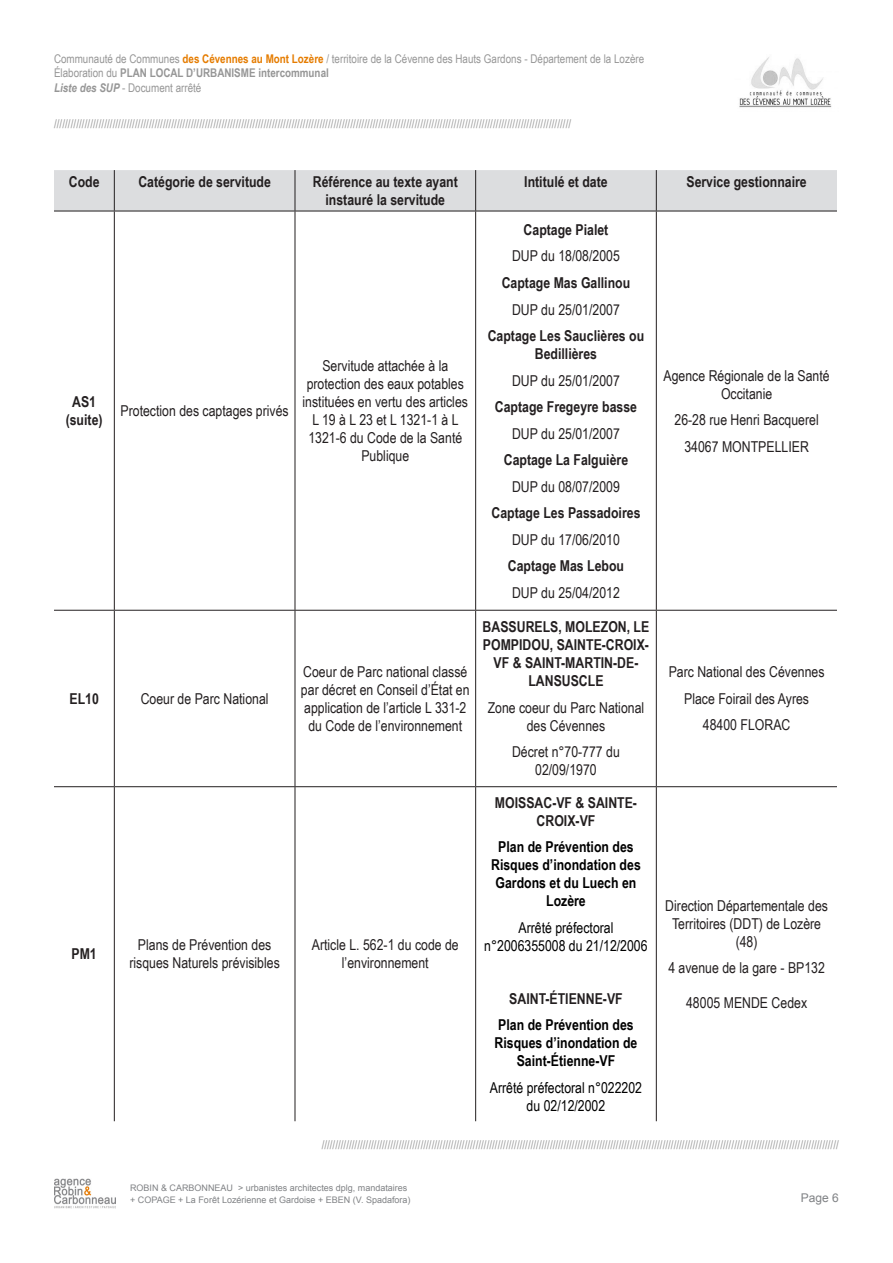
<style>
.page{position:relative;width:893px;height:1263px;background:#fff}
.page>*{position:absolute;margin:0;border:0;box-sizing:border-box;transform-origin:0 0}
.t1{font:15px/18px "Arial Narrow";color:#231f20;text-align:center}
.t2{font:700 15px/18px "Arial Narrow";color:#231f20;text-align:center}
.t3{font:700 15px/18px "Arial Narrow";color:#000;text-align:center}
.t4{font:15px/18px "Arial Narrow";color:#000;text-align:center}
.t5{font:12px/14.4px "Arial Narrow";color:#969696}
.t6{font:12px "Arial";color:#808285}
.t7{font:9px/12px "Arial";color:#808285}
.s1{font-weight:700;color:#e57c00}
.s2{font-weight:700}
.s3{font-weight:700;font-style:italic}
</style>
<div class="page">
<img style="left:54px;top:1179px;width:61px;height:30px">
<img style="left:739px;top:57px;width:93px;height:51px">
<div style="left:54px;top:170px;width:783px;height:41px;background:#dcdddf"></div>
<hr style="left:114px;top:170px;width:1px;height:41px;background:#231f20">
<hr style="left:295px;top:170px;width:1px;height:41px;background:#231f20">
<hr style="left:475px;top:170px;width:1px;height:41px;background:#231f20">
<hr style="left:656px;top:170px;width:1px;height:41px;background:#231f20">
<hr style="left:54px;top:211px;width:60px;height:1px;background:#231f20">
<hr style="left:114px;top:211px;width:181px;height:1px;background:#231f20">
<hr style="left:295px;top:211px;width:181px;height:1px;background:#231f20">
<hr style="left:476px;top:211px;width:180px;height:1px;background:#231f20">
<hr style="left:656px;top:211px;width:181px;height:1px;background:#231f20">
<hr style="left:114px;top:211px;width:1px;height:399px;background:#231f20">
<hr style="left:295px;top:211px;width:1px;height:399px;background:#231f20">
<hr style="left:475px;top:211px;width:1px;height:399px;background:#231f20">
<hr style="left:656px;top:211px;width:1px;height:399px;background:#231f20">
<hr style="left:54px;top:610px;width:60px;height:1px;background:#231f20">
<hr style="left:114px;top:610px;width:181px;height:1px;background:#231f20">
<hr style="left:114px;top:611px;width:1px;height:175px;background:#231f20">
<hr style="left:295px;top:610px;width:181px;height:1px;background:#231f20">
<hr style="left:295px;top:611px;width:1px;height:175px;background:#231f20">
<hr style="left:476px;top:610px;width:180px;height:1px;background:#231f20">
<hr style="left:475px;top:611px;width:1px;height:175px;background:#231f20">
<hr style="left:656px;top:610px;width:181px;height:1px;background:#231f20">
<hr style="left:656px;top:611px;width:1px;height:175px;background:#231f20">
<hr style="left:54px;top:786px;width:60px;height:1px;background:#231f20">
<hr style="left:114px;top:786px;width:181px;height:1px;background:#231f20">
<hr style="left:114px;top:787px;width:1px;height:334px;background:#231f20">
<hr style="left:295px;top:786px;width:181px;height:1px;background:#231f20">
<hr style="left:295px;top:787px;width:1px;height:334px;background:#231f20">
<hr style="left:476px;top:786px;width:180px;height:1px;background:#231f20">
<hr style="left:475px;top:787px;width:1px;height:334px;background:#231f20">
<hr style="left:656px;top:786px;width:181px;height:1px;background:#231f20">
<hr style="left:656px;top:787px;width:1px;height:334px;background:#231f20">
<p class="t5" style="left:54px;top:51px;width:592px">Communauté de Communes <span class="s1">des Cévennes au Mont Lozère</span> / territoire de la Cévenne des Hauts Gardons - Département de la Lozère<br>Élaboration du <span class="s2">PLAN LOCAL D’URBANISME intercommunal<br></span><span class="s3">Liste des SUP</span> - Document arrêté</p>
<p class="t5" style="left:54px;top:116px;width:519px">/////////////////////////////////////////////////////////////////////////////////////////////////////////////////////////////////////////////////////////////////////////////////////////</p>
<p class="t2" style="left:69px;top:173px;width:32px">Code</p>
<p class="t2" style="left:138px;top:173px;width:134px">Catégorie de servitude</p>
<p class="t2" style="left:313px;top:173px;width:146px">Référence au texte ayant instauré la servitude</p>
<p class="t2" style="left:524px;top:173px;width:85px">Intitulé et date</p>
<p class="t2" style="left:686px;top:173px;width:122px">Service gestionnaire</p>
<p class="t2" style="left:66px;top:393px;width:38px">AS1 (suite)</p>
<p class="t1" style="left:121px;top:402px;width:170px">Protection des captages privés</p>
<p class="t1" style="left:303px;top:357px;width:167px">Servitude attachée à la protection des eaux potables instituées en vertu des articles<br>L 19 à L 23 et L 1321-1 à L<br>1321-6 du Code de la Santé<br>Publique</p>
<p class="t2" style="left:69px;top:689px;width:31px">EL10</p>
<p class="t1" style="left:141px;top:689px;width:129px">Coeur de Parc National</p>
<p class="t1" style="left:301px;top:662px;width:170px">Coeur de Parc national classé par décret en Conseil d’État en application de l’article L 331-2 du Code de l’environnement</p>
<p class="t2" style="left:72px;top:945px;width:27px">PM1</p>
<p class="t1" style="left:129px;top:936px;width:152px">Plans de Prévention des risques Naturels prévisibles</p>
<p class="t1" style="left:312px;top:936px;width:149px">Article L. 562-1 du code de l’environnement</p>
<p class="t2" style="left:524px;top:221px;width:86px">Captage Pialet</p>
<p class="t1" style="left:512px;top:247px;width:109px">DUP du 18/08/2005</p>
<p class="t2" style="left:502px;top:274px;width:130px">Captage Mas Gallinou</p>
<p class="t1" style="left:512px;top:300px;width:109px">DUP du 25/01/2007</p>
<p class="t2" style="left:488px;top:327px;width:158px">Captage Les Sauclières ou<br>Bedillières</p>
<p class="t1" style="left:512px;top:371px;width:109px">DUP du 25/01/2007</p>
<p class="t2" style="left:495px;top:398px;width:144px">Captage Fregeyre basse</p>
<p class="t1" style="left:512px;top:424px;width:109px">DUP du 25/01/2007</p>
<p class="t2" style="left:504px;top:451px;width:126px">Captage La Falguière</p>
<p class="t1" style="left:512px;top:477px;width:109px">DUP du 08/07/2009</p>
<p class="t2" style="left:491px;top:504px;width:151px">Captage Les Passadoires</p>
<p class="t1" style="left:512px;top:530px;width:109px">DUP du 17/06/2010</p>
<p class="t2" style="left:508px;top:557px;width:118px">Captage Mas Lebou</p>
<p class="t1" style="left:512px;top:583px;width:109px">DUP du 25/04/2012</p>
<p class="t2" style="left:483px;top:618px;width:168px">BASSURELS, MOLEZON, LE<br>POMPIDOU, SAINTE-CROIX-<br>VF &amp; SAINT-MARTIN-DE-<br>LANSUSCLE</p>
<p class="t1" style="left:488px;top:698px;width:158px">Zone coeur du Parc National des Cévennes</p>
<p class="t1" style="left:512px;top:743px;width:109px">Décret n°70-777 du<br>02/09/1970</p>
<p class="t2" style="left:495px;top:793px;width:144px">MOISSAC-VF &amp; SAINTE-<br>CROIX-VF</p>
<p class="t3" style="left:491px;top:838px;width:151px">Plan de Prévention des<br>Risques d’inondation des<br>Gardons et du Luech en<br>Lozère</p>
<p class="t4" style="left:484px;top:918px;width:165px">Arrêté préfectoral n°2006355008 du 21/12/2006</p>
<p class="t2" style="left:509px;top:989px;width:115px">SAINT-ÉTIENNE-VF</p>
<p class="t3" style="left:495px;top:1016px;width:144px">Plan de Prévention des<br>Risques d’inondation de<br>Saint-Étienne-VF</p>
<p class="t4" style="left:490px;top:1078px;width:154px">Arrêté préfectoral n°022202 du 02/12/2002</p>
<p class="t1" style="left:663px;top:366px;width:168px">Agence Régionale de la Santé<br>Occitanie</p>
<p class="t1" style="left:674px;top:407px;width:146px;line-height:26.5px">26-28 rue Henri Bacquerel<br>34067 MONTPELLIER</p>
<p class="t1" style="left:669px;top:659px;width:157px;line-height:26.5px">Parc National des Cévennes<br>Place Foirail des Ayres<br>48400 FLORAC</p>
<p class="t1" style="left:665px;top:896px;width:164px">Direction Départementale des<br>Territoires (DDT) de Lozère (48)</p>
<p class="t1" style="left:668px;top:959px;width:158px">4 avenue de la gare - BP132</p>
<p class="t1" style="left:686px;top:994px;width:123px">48005 MENDE Cedex</p>
<p class="t5" style="left:322px;top:1138px;width:519px">////////////////////////////////////////////////////////////////////////////////////////////////////////////////////////////////////////////////////////////////////////////////////////////</p>
<p class="t7" style="left:130px;top:1182px;width:282px">ROBIN &amp; CARBONNEAU &gt; urbanistes architectes dplg, mandataires + COPAGE + La Forêt Lozérienne et Gardoise + EBEN (V. Spadafora)</p>
<p class="t6" style="left:801px;top:1191px;width:40px">Page 6</p>
</div>
